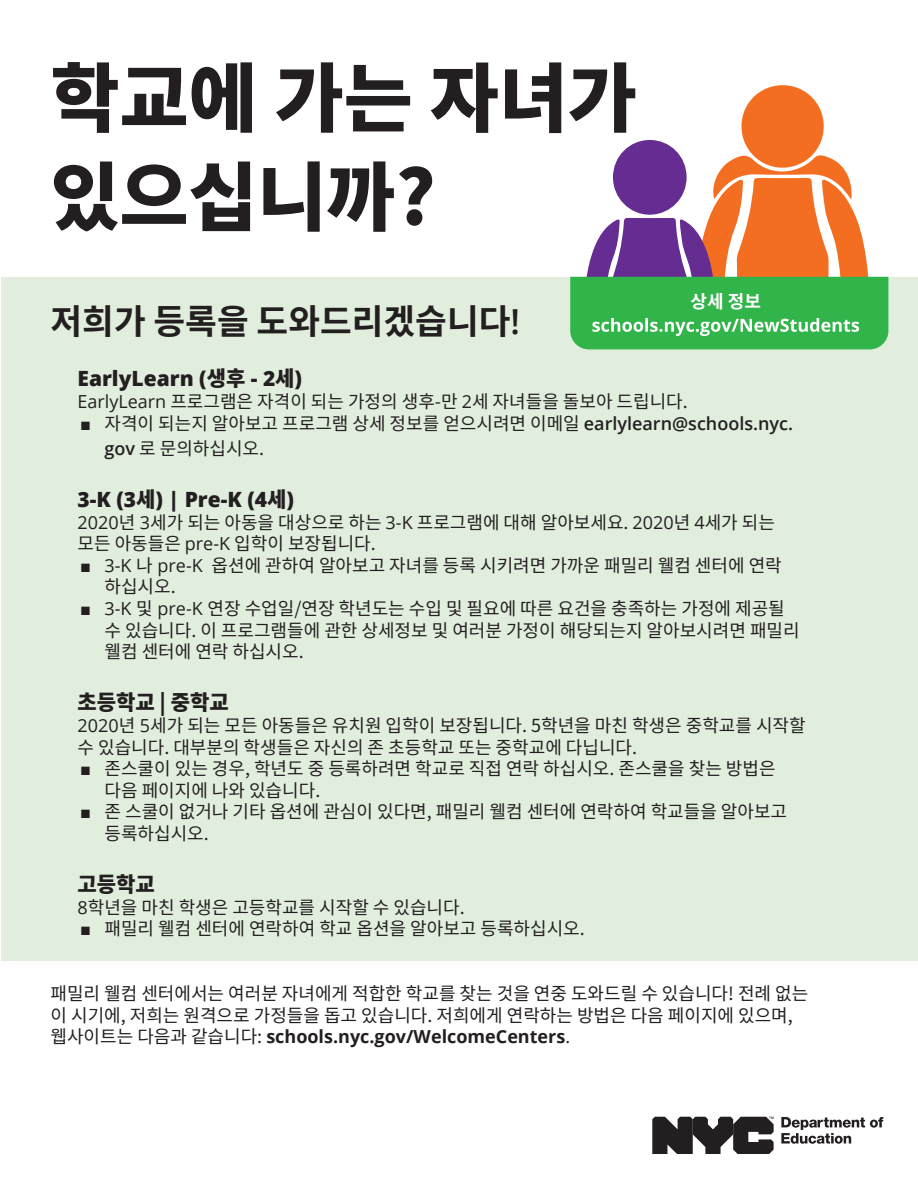
<style>
.page{position:relative;width:918px;height:1188px;background:#fff}
.page>*{position:absolute;margin:0;border:0;box-sizing:border-box;transform-origin:0 0}
.t1{font:900 75px/99px "Noto Sans CJ Kkr";color:#231f20}
.t2{font:700 34.5px "Noto Sans CJ Kkr";color:#231f20}
.t3{font:800 21px "Open Sans";color:#231f20}
.t4{font:900 21px "Noto Sans CJ Kkr";color:#231f20}
.t5{font:18px/21.6px "Noto Sans CJ Kkr";color:#231f20}
.t6{font:700 18px "Open Sans";color:#231f20}
.t7{font:700 18px "Noto Sans CJ Kkr";color:#fff}
.s1{font-family:"Open Sans";font-weight:600}
.s2{font-family:"Noto Sans CJ Kkr";font-weight:900}
.s3{font-family:"Open Sans"}
.s4{font-family:"Arial"}
.s5{font-family:"Noto Sans CJ Kkr";font-weight:400}
.s6{font-weight:400}
</style>
<div class="page">
<div style="left:741px;top:85px;width:83px;height:83px;background:#f36e21;border-radius:50%"></div>
<div style="left:613px;top:140px;width:74px;height:75px;background:#652d91;border-radius:50%"></div>
<div style="left:2px;top:277px;width:916px;height:684px;background:#e1eedd"></div>
<svg style="left:781px;top:1117px;width:102px;height:27px"></svg>
<svg style="left:652px;top:1117px;width:122px;height:37px"></svg>
<svg style="left:570px;top:154px;width:318px;height:195px"></svg>
<h1 class="t1" style="left:51px;top:50px;width:588px">학교에 가는 자녀가 있으십니까?</h1>
<p class="t7" style="left:691px;top:292px;width:72px">상세 정보</p>
<h2 class="t2" style="left:51px;top:302px;width:471px">저희가 등록을 도와드리겠습니다<span class="s1">!</span></h2>
<p class="t3" style="left:78px;top:363px;width:226px">EarlyLearn (<span class="s2">생후</span> - 2<span class="s2">세</span>)</p>
<p class="t5" style="left:78px;top:391px;width:612px"><span class="s3">EarlyLearn</span> 프로그램은 자격이 되는 가정의 생후-만 <span class="s3">2</span>세 자녀들을 돌보아 드립니다.</p>
<p class="t5" style="left:105px;top:411px;width:690px;line-height:25.2px;text-indent:-24px"><span class="s4">■</span> 자격이 되는지 알아보고 프로그램 상세 정보를 얻으시려면 이메일 <span class="s1">earlylearn@schools.nyc. gov</span> 로 문의하십시오.</p>
<p class="t3" style="left:78px;top:483px;width:218px">3-K (3<span class="s2">세</span>) | Pre-K (4<span class="s2">세</span>)</p>
<p class="t5" style="left:78px;top:512px;width:699px"><span class="s3">2020</span>년 <span class="s3">3</span>세가 되는 아동을 대상으로 하는 <span class="s3">3-K</span> 프로그램에 대해 알아보세요. <span class="s3">2020</span>년 <span class="s3">4</span>세가 되는 모든 아동들은 <span class="s3">pre-K</span> 입학이 보장됩니다.</p>
<p class="t5" style="left:105px;top:555px;width:679px;text-indent:-24px"><span class="s4">■</span> <span class="s3">3-K</span> 나 <span class="s3">pre-K</span> 옵션에 관하여 알아보고 자녀를 등록 시키려면 가까운 패밀리 웰컴 센터에 연락 하십시오.</p>
<p class="t5" style="left:105px;top:598px;width:697px;text-indent:-24px"><span class="s4">■</span> <span class="s3">3-K</span> 및 <span class="s3">pre-K</span> 연장 수업일/연장 학년도는 수입 및 필요에 따른 요건을 충족하는 가정에 제공될 수 있습니다. 이 프로그램들에 관한 상세정보 및 여러분 가정이 해당되는지 알아보시려면 패밀리 웰컴 센터에 연락 하십시오.</p>
<p class="t4" style="left:78px;top:691px;width:153px">초등학교 | 중학교</p>
<p class="t5" style="left:78px;top:715px;width:730px"><span class="s3">2020</span>년 <span class="s3">5</span>세가 되는 모든 아동들은 유치원 입학이 보장됩니다. 5학년을 마친 학생은 중학교를 시작할 수 있습니다. 대부분의 학생들은 자신의 존 초등학교 또는 중학교에 다닙니다.</p>
<p class="t5" style="left:105px;top:758px;width:673px;text-indent:-24px"><span class="s4">■</span> 존스쿨이 있는 경우, 학년도 중 등록하려면 학교로 직접 연락 하십시오. 존스쿨을 찾는 방법은 다음 페이지에 나와 있습니다.</p>
<p class="t5" style="left:105px;top:801px;width:684px;text-indent:-24px"><span class="s4">■</span> 존 스쿨이 없거나 기타 옵션에 관심이 있다면, 패밀리 웰컴 센터에 연락하여 학교들을 알아보고 등록하십시오.</p>
<p class="t4" style="left:78px;top:873px;width:79px">고등학교</p>
<p class="t5" style="left:78px;top:897px;width:389px"><span class="s3">8</span>학년을 마친 학생은 고등학교를 시작할 수 있습니다.</p>
<p class="t5" style="left:80px;top:918px;width:506px"><span class="s4">■</span> 패밀리 웰컴 센터에 연락하여 학교 옵션을 알아보고 등록하십시오.</p>
<p class="t5" style="left:51px;top:983px;width:759px">패밀리 웰컴 센터에서는 여러분 자녀에게 적합한 학교를 찾는 것을 연중 도와드릴 수 있습니다! 전례 없는 이 시기에, 저희는 원격으로 가정들을 돕고 있습니다. 저희에게 연락하는 방법은 다음 페이지에 있으며,</p>
<p class="t6" style="left:51px;top:1024px;width:521px"><span class="s5">웹사이트는 다음과 같습니다:</span> schools.nyc.gov/WelcomeCenters<span class="s6">.</span></p>
</div>
